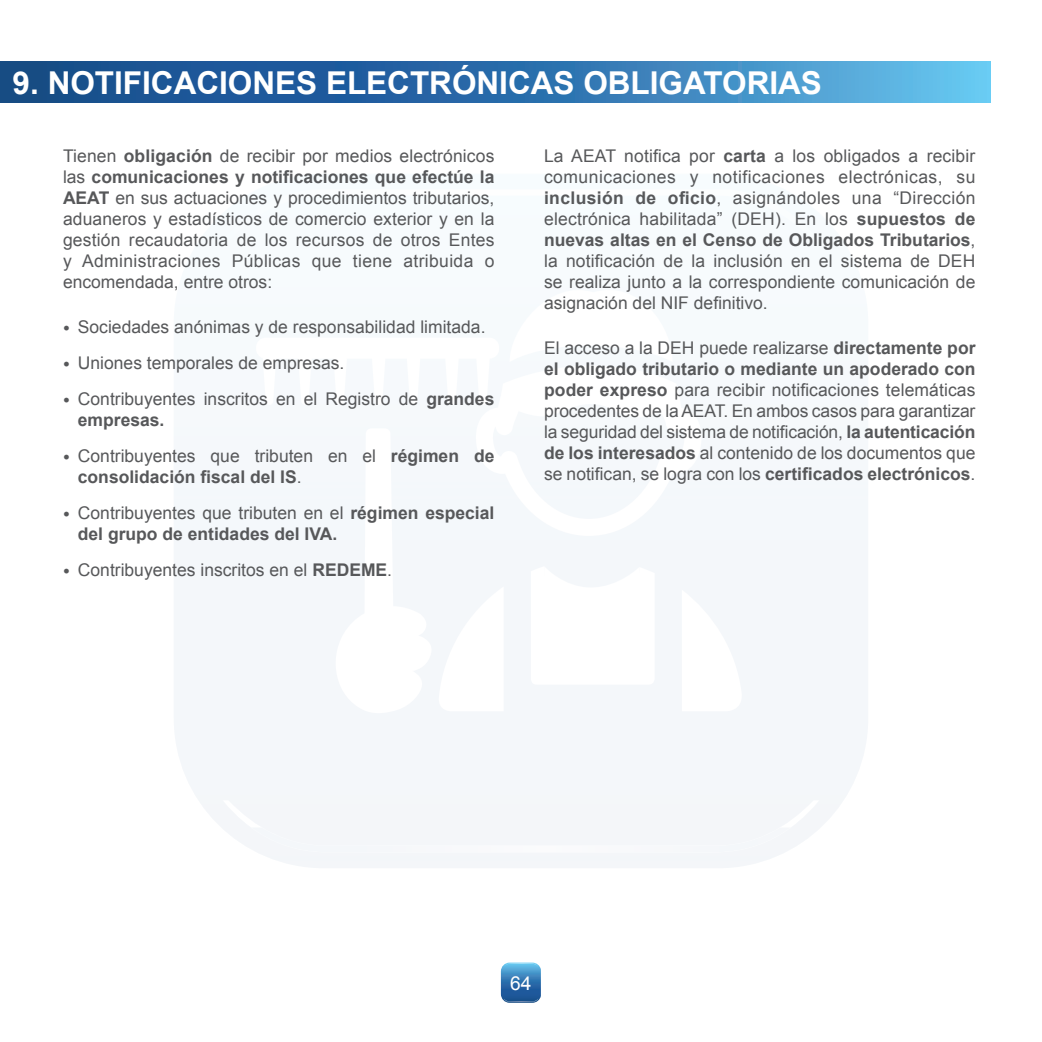
<style>
.page{position:relative;width:1042px;height:1042px;background:#fff}
.page>*{position:absolute;margin:0;border:0;box-sizing:border-box;transform-origin:0 0}
.t1{font:700 31.5px "Arial";color:#fff}
.t2{font:19.25px "Arial";color:#fff}
.t3{font:17.5px/21px "Arial";color:#57585a;text-align:justify}
.t4{font:700 17.5px/21px "Arial";color:#57585a}
.s1{font-weight:700}
.s2{font-size:19.25px}
.s3{font-weight:400;font-size:19.25px}
.s4{font-weight:400}
</style>
<div class="page">
<div style="left:174px;top:482px;width:694px;height:386px;background:#f4f7fa"></div>
<div style="left:251px;top:827px;width:540px;height:25px;background:#f4f6f9"></div>
<svg style="left:701px;top:566px;width:43px;height:146px;fill:#f4f7fa"></svg>
<svg style="left:256px;top:482px;width:445px;height:231px"></svg>
<svg style="left:501px;top:962px;width:40px;height:41px;background:#4283ba"></svg>
<img style="left:504px;top:999px;width:34px;height:3px">
<svg style="left:0;top:62px;width:990px;height:40px;background:#3277b1"></svg>
<p class="t1" style="left:13px;top:62px;width:811px">9. NOTIFICACIONES ELECTRÓNICAS OBLIGATORIAS</p>
<p class="t3" style="left:63px;top:145px;width:433px">Tienen <span class="s1">obligación</span> de recibir por medios electrónicos las <span class="s1">comunicaciones y notificaciones que efectúe la AEAT</span> en sus actuaciones y procedimientos tributarios, aduaneros y estadísticos de comercio exterior y en la gestión recaudatoria de los recursos de otros Entes y Administraciones Públicas que tiene atribuida o encomendada, entre otros:</p>
<p class="t3" style="left:63px;top:317px;width:424px"><span class="s2">•</span> Sociedades anónimas y de responsabilidad limitada.</p>
<p class="t3" style="left:63px;top:353px;width:283px"><span class="s2">•</span> Uniones temporales de empresas.</p>
<p class="t3" style="left:78px;top:389px;width:418px;text-indent:-15px"><span class="s2">•</span> Contribuyentes inscritos en el Registro de <span class="s1">grandes empresas.</span></p>
<p class="t4" style="left:78px;top:446px;width:418px;text-indent:-15px"><span class="s3">•</span> <span class="s4">Contribuyentes que tributen en el</span> régimen de consolidación fiscal del IS<span class="s4">.</span></p>
<p class="t4" style="left:78px;top:503px;width:418px;text-indent:-15px"><span class="s3">•</span> <span class="s4">Contribuyentes que tributen en el</span> régimen especial del grupo de entidades del IVA.</p>
<p class="t3" style="left:63px;top:559px;width:331px"><span class="s2">•</span> Contribuyentes inscritos en el <span class="s1">REDEME</span>.</p>
<p class="t3" style="left:544px;top:145px;width:433px">La AEAT notifica por <span class="s1">carta</span> a los obligados a recibir comunicaciones y notificaciones electrónicas, su <span class="s1">inclusión de oficio</span>, asignándoles una “Dirección electrónica habilitada” (DEH). En los <span class="s1">supuestos de nuevas altas en el Censo de Obligados Tributarios</span>, la notificación de la inclusión en el sistema de DEH se realiza junto a la correspondiente comunicación de asignación del NIF definitivo.</p>
<p class="t3" style="left:544px;top:338px;width:433px">El acceso a la DEH puede realizarse <span class="s1">directamente por el obligado tributario o mediante un apoderado con poder expreso</span> para recibir notificaciones telemáticas procedentes de laAEAT. En ambos casos para garantizar la seguridad del sistema de notificación, <span class="s1">la autenticación de los interesados</span> al contenido de los documentos que se notifican, se logra con los <span class="s1">certificados electrónicos</span>.</p>
<p class="t2" style="left:510px;top:970px;width:23px">64</p>
</div>
